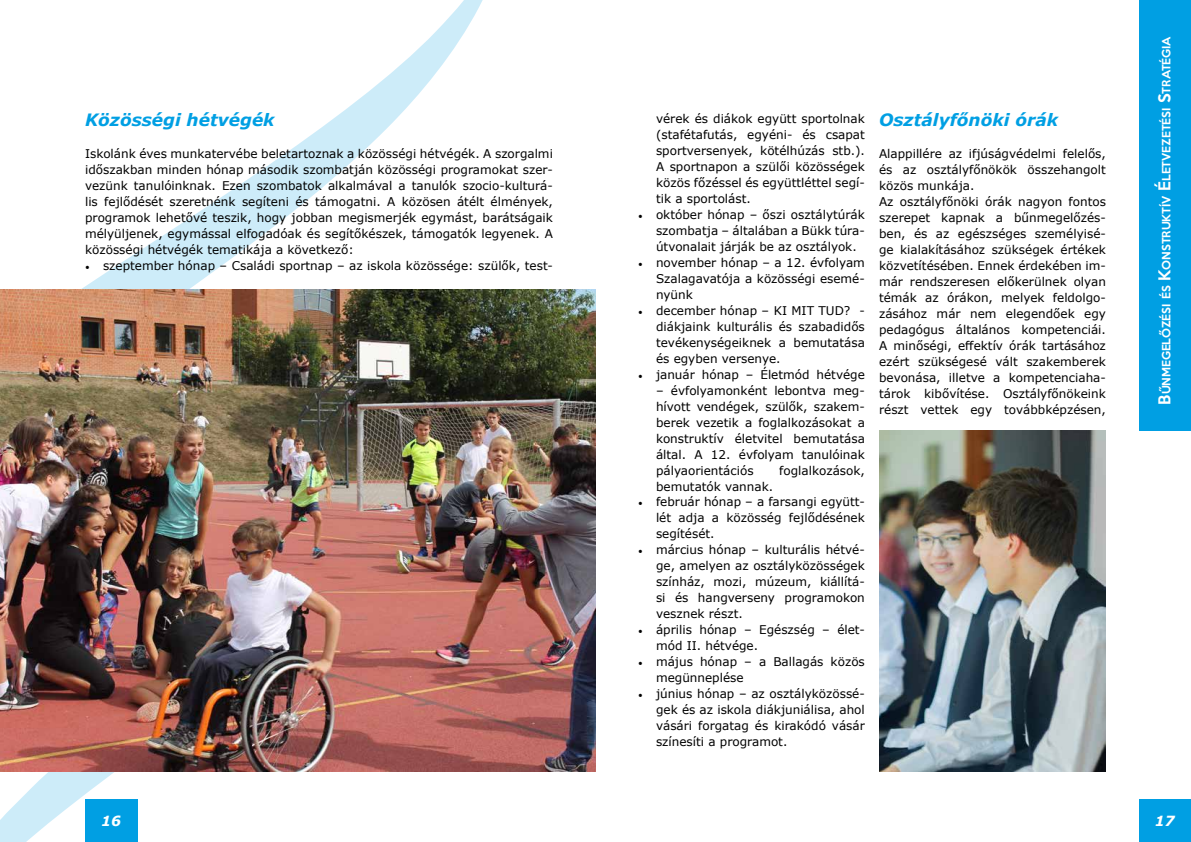
<style>
.page{position:relative;width:1191px;height:842px;background:#fff}
.page>*{position:absolute;margin:0;border:0;box-sizing:border-box;transform-origin:0 0}
.t1{font:italic 700 17px "Verdana";color:#009fe3}
.t2{font:italic 700 14px "Verdana";color:#fff}
.t3{font:12px/16px "Verdana";color:#000;text-align:justify}
.t4{font:500 10.5px "Keep Calm";color:#fff}
.s1{font-family:"Minion Pro"}
.s2{font-size:15px}
</style>
<div class="page">
<div style="left:1138px;top:799px;width:53px;height:43px;background:#009fe3"></div>
<div style="left:1138px;top:0;width:53px;height:431px;background:#009fe3"></div>
<svg style="left:0;top:771px;width:499px;height:71px"></svg>
<svg style="left:0;top:0;width:507px;height:290px"></svg>
<img style="left:0;top:290px;width:595px;height:481px">
<img style="left:879px;top:431px;width:227px;height:340px">
<h1 class="t1" style="left:85px;top:108px;width:191px">Közösségi hétvégék</h1>
<p class="t3" style="left:85px;top:146px;width:469px">Iskolánk éves munkatervébe beletartoznak a közösségi hétvégék. A szorgalmi időszakban minden hónap második szombatján közösségi programokat szer&shy;vezünk tanulóinknak. Ezen szombatok alkalmával a tanulók szocio-kulturá&shy;lis fejlődését szeretnénk segíteni és támogatni. A közösen átélt élmények, programok lehetővé teszik, hogy jobban megismerjék egymást, barátságaik mélyüljenek, egymással elfogadóak és segítőkészek, támogatók legyenek. A közösségi hétvégék tematikája a következő:</p>
<p class="t3" style="left:85px;top:258px;width:469px"><span class="s1">•</span> szeptember hónap – Családi sportnap – az iskola közössége: szülők, test-</p>
<p class="t3" style="left:656px;top:110px;width:210px">vérek és diákok együtt sportolnak (stafétafutás, egyéni- és csapat sportversenyek, kötélhúzás stb.).<br>A sportnapon a szülői közösségek közös főzéssel és együttléttel segí&shy;tik a sportolást.</p>
<p class="t3" style="left:656px;top:206px;width:210px;text-indent:-18px"><span class="s1">•</span> október hónap – őszi osztálytúrák szombatja – általában a Bükk túra&shy;útvonalait járják be az osztályok.</p>
<p class="t3" style="left:656px;top:254px;width:210px;text-indent:-18px"><span class="s1">•</span> november hónap – a 12. évfolyam Szalagavatója a közösségi esemé&shy;nyünk</p>
<p class="t3" style="left:656px;top:302px;width:210px;text-indent:-18px"><span class="s1">•</span> december hónap – KI MIT TUD? - diákjaink kulturális és szabadidős tevékenységeiknek a bemutatása és egyben versenye.</p>
<p class="t3" style="left:638px;top:366px;width:228px"><span class="s1">•</span> január hónap – Életmód hétvége</p>
<p class="t3" style="left:656px;top:382px;width:210px">– évfolyamonként lebontva meg&shy;hívott vendégek, szülők, szakem&shy;berek vezetik a foglalkozásokat a konstruktív életvitel bemutatása által. A 12. évfolyam tanulóinak pályaorientációs</p>
<p class="t3" style="left:779px;top:462px;width:87px">foglalkozások,</p>
<p class="t3" style="left:656px;top:478px;width:119px">bemutatók vannak.</p>
<p class="t3" style="left:656px;top:494px;width:210px;text-indent:-18px"><span class="s1">•</span> február hónap – a farsangi együtt&shy;lét adja a közösség fejlődésének segítését.</p>
<p class="t3" style="left:656px;top:542px;width:210px;text-indent:-18px"><span class="s1">•</span> március hónap – kulturális hétvé&shy;ge, amelyen az osztályközösségek színház, mozi, múzeum, kiállítá&shy;si és hangverseny programokon vesznek részt.</p>
<p class="t3" style="left:656px;top:622px;width:210px;text-indent:-18px"><span class="s1">•</span> április hónap – Egészség – élet&shy;mód II. hétvége.</p>
<p class="t3" style="left:656px;top:654px;width:210px;text-indent:-18px"><span class="s1">•</span> május hónap – a Ballagás közös megünneplése</p>
<p class="t3" style="left:656px;top:686px;width:210px;text-indent:-18px"><span class="s1">•</span> június hónap – az osztályközössé&shy;gek és az iskola diákjuniálisa, ahol vásári forgatag és kirakódó vásár színesíti a programot.</p>
<h1 class="t1" style="left:879px;top:108px;width:181px">Osztályfőnöki órák</h1>
<p class="t3" style="left:879px;top:146px;width:228px;text-align:left">Alappillére az ifjúságvédelmi felelős, és az osztályfőnökök összehangolt közös munkája.<br>Az osztályfőnöki órák nagyon fontos szerepet kapnak a bűnmegelőzés&shy;ben, és az egészséges személyisé&shy;ge kialakításához szükségek értékek közvetítésében. Ennek érdekében im&shy;már rendszeresen előkerülnek olyan témák az órákon, melyek feldolgo&shy;zásához már nem elegendőek egy pedagógus általános kompetenciái.<br>A minőségi, effektív órák tartásához ezért szükségesé vált szakemberek bevonása, illetve a kompetenciaha&shy;tárok kibővítése. Osztályfőnökeink részt vettek egy továbbképzésen,</p>
<p class="t4" style="left:1157px;top:405px;width:370px;rotate:-90deg"><span class="s2">B</span>űnmegelőzési és <span class="s2">K</span>onstruktív <span class="s2">É</span> letvezetési <span class="s2">S</span>tratégia</p>
<p class="t2" style="left:101px;top:811px;width:21px">16</p>
<p class="t2" style="left:1155px;top:811px;width:21px">17</p>
</div>
